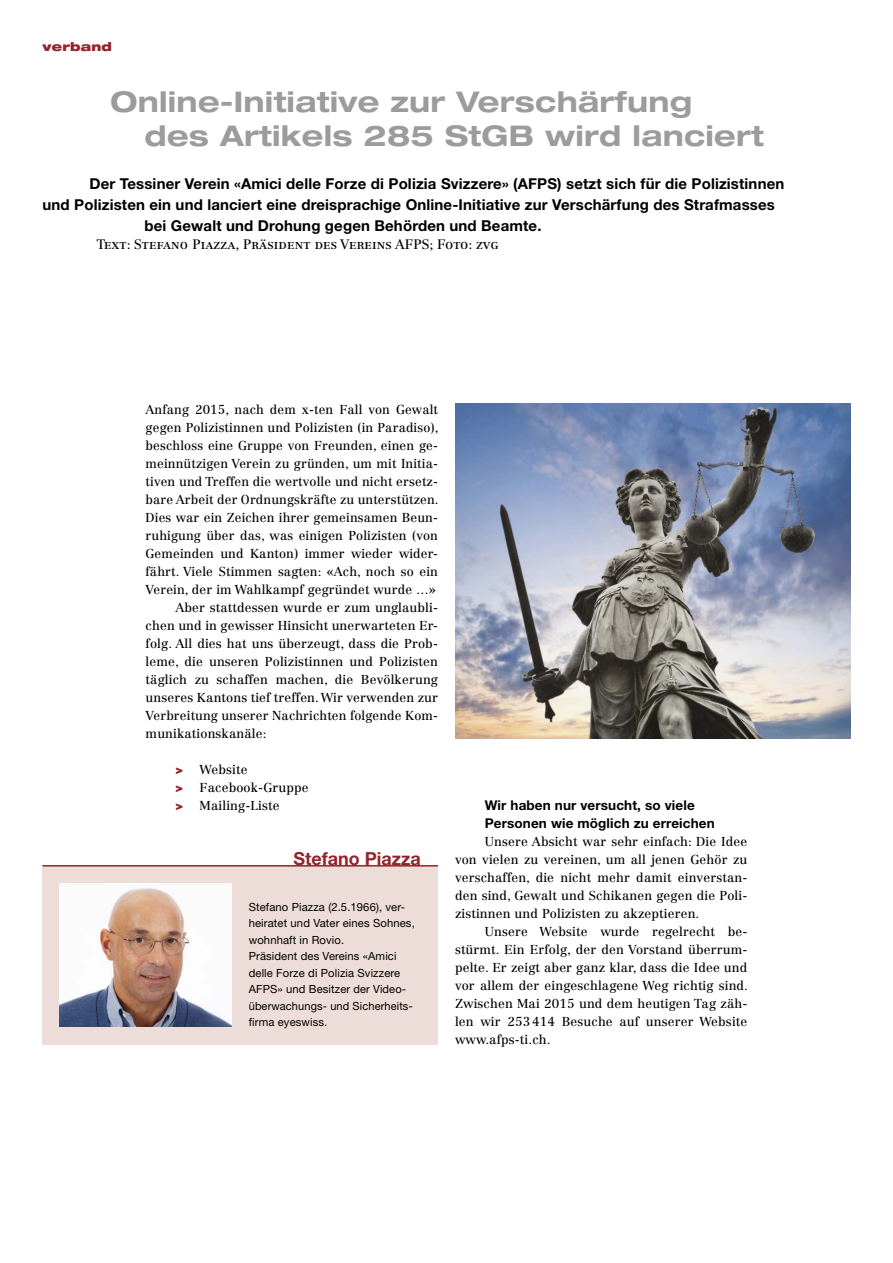
<style>
.page{position:relative;width:893px;height:1263px;background:#fff}
.page>*{position:absolute;margin:0;border:0;box-sizing:border-box;transform-origin:0 0}
.t1{font:700 expanded 28.5px/34.5px "Helvetica Neue LT Std";letter-spacing:.01em;color:#9c9c9d}
.t2{font:700 18px "Helvetica Neue LT Std";color:#93242c}
.t3{font:700 15px "Helvetica Neue LT Std";letter-spacing:.01em;color:#000}
.t4{font:700 13.5px/18px "Helvetica Neue LT Std";letter-spacing:.01em;color:#000}
.t5{font:13.5px "Centennial LT Std";letter-spacing:.01em;color:#000}
.t6{font:12.75px/18px "Centennial LT Std";letter-spacing:.01em;color:#000;text-align:justify}
.t7{font:900 expanded 12px "Helvetica Neue LT Std";letter-spacing:.015em;color:#93242c}
.t8{font:11.25px/16.5px "Helvetica Neue LT Std";letter-spacing:.01em;color:#000}
.s1{font-family:"Helvetica Neue LT Std";font-weight:900;color:#93242c}
</style>
<div class="page">
<div style="left:43px;top:865px;width:395px;height:179px;background:#edddd8"></div>
<hr style="left:43px;top:865px;width:395px;height:1px;background:#93242c">
<img style="left:60px;top:883px;width:172px;height:143px">
<img style="left:455px;top:404px;width:395px;height:334px">
<p class="t7" style="left:43px;top:39px;width:71px">verband</p>
<h1 class="t1" style="left:145px;top:84px;width:621px;text-indent:-34px">Online-Initiative zur Verschärfung<br>des Artikels 285 StGB wird lanciert</h1>
<p class="t3" style="left:89px;top:174px;width:696px">Der Tessiner Verein «Amici delle Forze di Polizia Svizzere» (AFPS) setzt sich für die Polizistinnen</p>
<p class="t3" style="left:43px;top:195px;width:734px">und Polizisten ein und lanciert eine dreisprachige Online-Initiative zur Verschärfung des Strafmasses</p>
<p class="t3" style="left:145px;top:216px;width:398px">bei Gewalt und Drohung gegen Behörden und Beamte.</p>
<p class="t5" style="left:97px;top:236px;width:404px">Text: Stefano Piazza, Präsident des Vereins AFPS; Foto: zvg</p>
<p class="t6" style="left:146px;top:401px;width:294px">Anfang 2015, nach dem x-ten Fall von Gewalt</p>
<p class="t6" style="left:146px;top:419px;width:295px">gegen Polizistinnen und Polizisten (in Paradiso),</p>
<p class="t6" style="left:146px;top:437px;width:294px">beschloss eine Gruppe von Freunden, einen ge-</p>
<p class="t6" style="left:146px;top:455px;width:294px">meinnützigen Verein zu gründen, um mit Initia-</p>
<p class="t6" style="left:146px;top:473px;width:294px">tiven und Treffen die wertvolle und nicht ersetz-</p>
<p class="t6" style="left:146px;top:491px;width:295px">bare Arbeit der Ordnungskräfte zu unterstützen.</p>
<p class="t6" style="left:146px;top:509px;width:294px">Dies war ein Zeichen ihrer gemeinsamen Beun-</p>
<p class="t6" style="left:146px;top:527px;width:294px">ruhigung über das, was einigen Polizisten (von</p>
<p class="t6" style="left:146px;top:545px;width:294px">Gemeinden und Kanton) immer wieder wider-</p>
<p class="t6" style="left:146px;top:563px;width:294px">fährt. Viele Stimmen sagten: «Ach, noch so ein</p>
<p class="t6" style="left:146px;top:581px;width:292px">Verein, der im Wahlkampf gegründet wurde …»</p>
<p class="t6" style="left:175px;top:599px;width:264px">Aber stattdessen wurde er zum unglaubli-</p>
<p class="t6" style="left:146px;top:617px;width:294px">chen und in gewisser Hinsicht unerwarteten Er-</p>
<p class="t6" style="left:146px;top:635px;width:294px">folg. All dies hat uns überzeugt, dass die Prob-</p>
<p class="t6" style="left:146px;top:653px;width:294px">leme, die unseren Polizistinnen und Polizisten</p>
<p class="t6" style="left:146px;top:671px;width:294px">täglich zu schaffen machen, die Bevölkerung</p>
<p class="t6" style="left:146px;top:689px;width:294px">unseres Kantons tief treffen. Wir verwenden zur</p>
<p class="t6" style="left:146px;top:707px;width:292px">Verbreitung unserer Nachrichten folgende Kom-</p>
<p class="t6" style="left:146px;top:725px;width:122px">munikationskanäle:</p>
<p class="t6" style="left:175px;top:761px;width:135px;text-align:left"><span class="s1">&gt;</span> Website<br><span class="s1">&gt;</span> Facebook-Gruppe <span class="s1">&gt;</span> Mailing-Liste</p>
<h2 class="t2" style="left:294px;top:847px;width:129px">Stefano Piazza</h2>
<p class="t8" style="left:249px;top:898px;width:168px">Stefano Piazza (2.5.1966), ver&shy;heiratet und Vater eines Sohnes, wohnhaft in Rovio.<br>Präsident des Vereins «Amici delle Forze di Polizia Svizzere<br>AFPS» und Besitzer der Video&shy;überwachungs- und Sicherheits&shy;firma eyeswiss.</p>
<p class="t4" style="left:485px;top:796px;width:232px">Wir haben nur versucht, so viele<br>Personen wie möglich zu erreichen</p>
<p class="t6" style="left:455px;top:833px;width:294px;text-indent:30px">Unsere Absicht war sehr einfach: Die Idee von vielen zu vereinen, um all jenen Gehör zu verschaffen, die nicht mehr damit einverstan&shy;den sind, Gewalt und Schikanen gegen die Poli&shy;zistinnen und Polizisten zu akzeptieren.</p>
<p class="t6" style="left:455px;top:923px;width:295px;text-indent:30px">Unsere Website wurde regelrecht be&shy;stürmt. Ein Erfolg, der den Vorstand überrum&shy;pelte. Er zeigt aber ganz klar, dass die Idee und vor allem der eingeschlagene Weg richtig sind.<br>Zwischen Mai 2015 und dem heutigen Tag zäh&shy;len wir 253414 Besuche auf unserer Website www.afps-ti.ch.</p>
</div>
